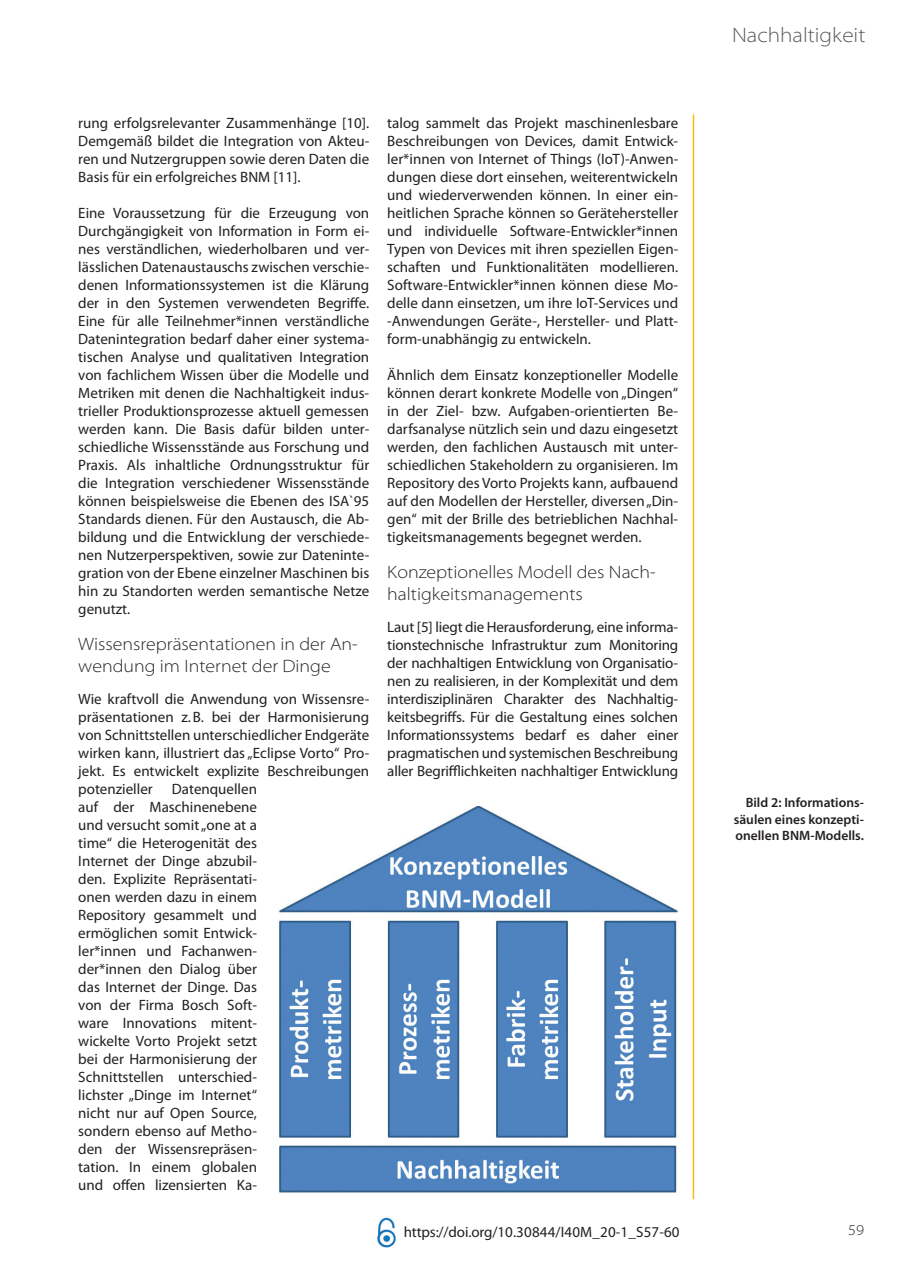
<style>
.page{position:relative;width:897px;height:1267px;background:#fff}
.page>*{position:absolute;margin:0;border:0;box-sizing:border-box;transform-origin:0 0}
.t1{font:300 semi-expanded 21px "Myriad Pro";color:#57585a}
.t2{font:300 semi-expanded 18px/21.6px "Myriad Pro";color:#231f20}
.t3{font:15px/18px "Myriad Pro";color:#231f20;text-align:justify}
.t4{font:300 semi-expanded 15px "Myriad Pro";color:#231f20}
.t5{font:600 13.5px/16.2px "Myriad Pro";color:#231f20;text-align:justify}
</style>
<div class="page">
<hr style="left:692px;top:114px;width:2px;height:1085px;background:#fcb814">
<img style="left:377px;top:1217px;width:19px;height:30px">
<img style="left:279px;top:806px;width:399px;height:387px">
<h1 class="t1" style="left:732px;top:23px;width:135px">Nachhaltigkeit</h1>
<p class="t3" style="left:78px;top:114px;width:292px">rung erfolgsrelevanter Zusammenhänge [10].<br>Demgemäß bildet die Integration von Akteu&shy;ren und Nutzergruppen sowie deren Daten die Basis für ein erfolgreiches BNM [11].</p>
<p class="t3" style="left:78px;top:204px;width:292px">Eine Voraussetzung für die Erzeugung von Durchgängigkeit von Information in Form ei&shy;nes verständlichen, wiederholbaren und ver&shy;lässlichen Datenaustauschs zwischen verschie&shy;denen Informationssystemen ist die Klärung der in den Systemen verwendeten Begriffe.<br>Eine für alle Teilnehmer*innen verständliche Datenintegration bedarf daher einer systema&shy;tischen Analyse und qualitativen Integration von fachlichem Wissen über die Modelle und Metriken mit denen die Nachhaltigkeit indus&shy;trieller Produktionsprozesse aktuell gemessen werden kann. Die Basis dafür bilden unter&shy;schiedliche Wissensstände aus Forschung und Praxis. Als inhaltliche Ordnungsstruktur für die Integration verschiedener Wissensstände können beispielsweise die Ebenen des ISA`95<br>Standards dienen. Für den Austausch, die Ab&shy;bildung und die Entwicklung der verschiede&shy;nen Nutzerperspektiven, sowie zur Dateninte&shy;gration von der Ebene einzelner Maschinen bis hin zu Standorten werden semantische Netze genutzt.</p>
<p class="t2" style="left:78px;top:633px;width:281px">Wissensrepräsentationen in der An&shy;wendung im Internet der Dinge</p>
<p class="t3" style="left:78px;top:690px;width:292px">Wie kraftvoll die Anwendung von Wissensre&shy;präsentationen z. B. bei der Harmonisierung von Schnittstellen unterschiedlicher Endgeräte wirken kann, illustriert das „Eclipse Vorto“ Pro&shy;jekt. Es entwickelt explizite Beschreibungen potenzieller</p>
<p class="t3" style="left:78px;top:780px;width:180px;text-indent:94px">Datenquellen auf der Maschinenebene und versucht somit „one at a time“ die Heterogenität des Internet der Dinge abzubil&shy;den. Explizite Repräsentati&shy;onen werden dazu in einem Repository gesammelt und ermöglichen somit Entwick&shy;ler*innen und Fachanwen&shy;der*innen den Dialog über das Internet der Dinge. Das von der Firma Bosch Soft&shy;ware Innovations mitent&shy;wickelte Vorto Projekt setzt bei der Harmonisierung der Schnittstellen unterschied&shy;lichster „Dinge im Internet“ nicht nur auf Open Source, sondern ebenso auf Metho&shy;den der Wissensrepräsen&shy;tation. In einem globalen und offen lizensierten Ka-</p>
<p class="t3" style="left:387px;top:114px;width:292px">talog sammelt das Projekt maschinenlesbare Beschreibungen von Devices, damit Entwick&shy;ler*innen von Internet of Things (IoT)-Anwen&shy;dungen diese dort einsehen, weiterentwickeln und wiederverwenden können. In einer ein&shy;heitlichen Sprache können so Gerätehersteller und individuelle Software-Entwickler*innen Typen von Devices mit ihren speziellen Eigen&shy;schaften und Funktionalitäten modellieren.<br>Software-Entwickler*innen können diese Mo&shy;delle dann einsetzen, um ihre IoT-Services und -Anwendungen Geräte-, Hersteller- und Platt&shy;form-unabhängig zu entwickeln.</p>
<p class="t3" style="left:387px;top:366px;width:292px">Ähnlich dem Einsatz konzeptioneller Modelle können derart konkrete Modelle von „Dingen“ in der Ziel- bzw. Aufgaben-orientierten Be&shy;darfsanalyse nützlich sein und dazu eingesetzt werden, den fachlichen Austausch mit unter&shy;schiedlichen Stakeholdern zu organisieren. Im Repository des Vorto Projekts kann, aufbauend auf den Modellen der Hersteller, diversen „Din&shy;gen“ mit der Brille des betrieblichen Nachhal&shy;tigkeitsmanagements begegnet werden.</p>
<p class="t2" style="left:387px;top:561px;width:270px">Konzeptionelles Modell des Nach&shy;haltigkeitsmanagements</p>
<p class="t3" style="left:387px;top:618px;width:292px">Laut [5] liegt die Herausforderung, eine informa&shy;tionstechnische Infrastruktur zum Monitoring der nachhaltigen Entwicklung von Organisatio&shy;nen zu realisieren, in der Komplexität und dem interdisziplinären Charakter des Nachhaltig&shy;keitsbegriffs. Für die Gestaltung eines solchen Informationssystems bedarf es daher einer pragmatischen und systemischen Beschreibung aller Begrifflichkeiten nachhaltiger Entwicklung</p>
<p class="t5" style="left:733px;top:795px;width:132px;text-indent:12px">Bild 2: Informations&shy;säulen eines konzepti&shy;onellen BNM-Modells.</p>
<p class="t3" style="left:403px;top:1223px;width:277px">https://doi.org/10.30844/I40M_20-1_S57-60</p>
<p class="t4" style="left:847px;top:1221px;width:17px">59</p>
</div>
